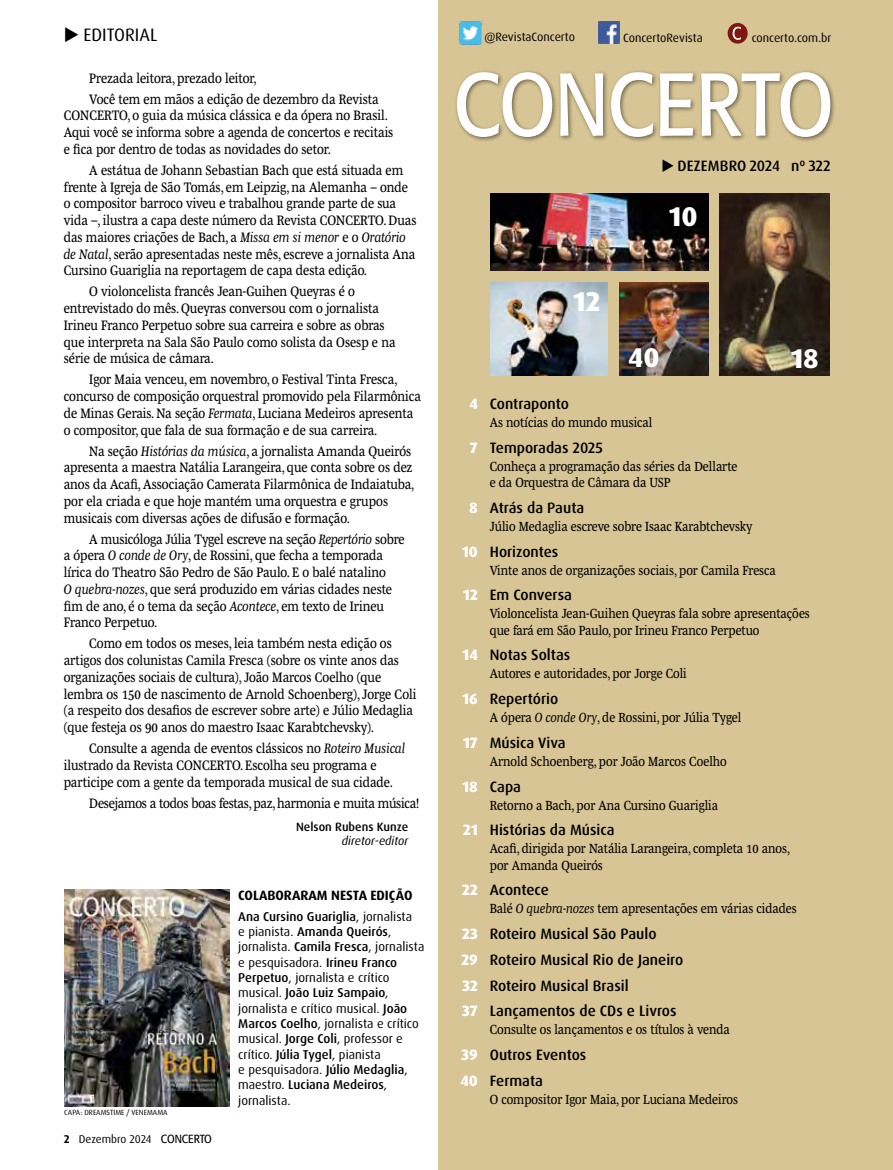
<style>
.page{position:relative;width:893px;height:1170px;background:#fff}
.page>*{position:absolute;margin:0;border:0;box-sizing:border-box;transform-origin:0 0}
.t1{font:800 27.15px "Dax Pro";color:#fff}
.t2{font:18px "Dax Pro";color:#000}
.t3{font:500 15px/25.8px "Dax Pro";color:#000}
.t4{font:13.95px/16.8px "Mencken Std Text";color:#000;scale:.9 1}
.t5{font:13.95px "Mencken Std Text";letter-spacing:-.02em;color:#000;scale:.9 1}
.t6{font:13.5px/16.2px "Mencken Std Text";color:#000;scale:.9 1}
.t7{font:700 13.5px "Dax Pro";color:#000}
.t8{font:12.75px/15.3px "Dax Pro";color:#000}
.t9{font:12px "Dax Pro";color:#000}
.t10{font:500 12px "Dax Pro";color:#000}
.t11{font:italic 12px "Dax Pro";color:#000}
.t12{font:11.25px "Dax Pro";letter-spacing:-.01em;color:#000}
.t13{font:7.5px "Dax Pro";color:#000}
.s1{font-style:italic}
.s2{font-weight:700}
.s3{font-family:"Formata";font-size:11.7px}
.s4{font-weight:500}
.s5{font-weight:800;color:#fff}
</style>
<div class="page">
<div style="left:439px;top:0;width:454px;height:1169px;background:#d8c595"></div>
<div style="left:454px;top:69px;width:383px;height:74px;background:#000;opacity:.5"></div>
<svg style="left:457px;top:72px;width:373px;height:65px"></svg>
<img style="left:598px;top:22px;width:21px;height:21px">
<img style="left:458px;top:21px;width:24px;height:23px">
<div style="left:728px;top:23px;width:20px;height:21px;background:#7e1710;border-radius:50%"></div>
<svg style="left:733px;top:27px;width:8px;height:13px"></svg>
<img style="left:64px;top:889px;width:165px;height:217px">
<img style="left:490px;top:194px;width:218px;height:77px">
<img style="left:490px;top:282px;width:118px;height:93px">
<img style="left:719px;top:194px;width:110px;height:181px">
<img style="left:619px;top:282px;width:89px;height:93px">
<p class="t2" style="left:64px;top:24px;width:95px">◆ EDITORIAL</p>
<p class="t9" style="left:484px;top:29px;width:92px">@RevistaConcerto</p>
<p class="t9" style="left:623px;top:30px;width:81px">ConcertoRevista</p>
<p class="t9" style="left:752px;top:30px;width:81px">concerto.com.br</p>
<p class="t4" style="left:89px;top:67px;width:323px;line-height:21px">Prezada leitora, prezado leitor,<br>Você tem em mãos a edição de dezembro da Revista</p>
<p class="t4" style="left:64px;top:107px;width:368px">CONCERTO, o guia da música clássica e da ópera no Brasil.<br>Aqui você se informa sobre a agenda de concertos e recitais e fica por dentro de todas as novidades do setor.</p>
<p class="t4" style="left:64px;top:161px;width:393px;text-indent:26px">A estátua de Johann Sebastian Bach que está situada em frente à Igreja de São Tomás, em Leipzig, na Alemanha – onde o compositor barroco viveu e trabalhou grande parte de sua vida –, ilustra a capa deste número da Revista CONCERTO. Duas das maiores criações de Bach, a <span class="s1">Missa em si menor</span> e o <span class="s1">Oratório de Natal</span>, serão apresentadas neste mês, escreve a jornalista Ana Cursino Guariglia na reportagem de capa desta edição.</p>
<p class="t4" style="left:64px;top:283px;width:370px;text-indent:26px">O violoncelista francês Jean-Guihen Queyras é o entrevistado do mês. Queyras conversou com o jornalista Irineu Franco Perpetuo sobre sua carreira e sobre as obras que interpreta na Sala São Paulo como solista da Osesp e na série de música de câmara.</p>
<p class="t4" style="left:64px;top:371px;width:398px;text-indent:26px">Igor Maia venceu, em novembro, o Festival Tinta Fresca, concurso de composição orquestral promovido pela Filarmônica de Minas Gerais. Na seção <span class="s1">Fermata</span>, Luciana Medeiros apresenta o compositor, que fala de sua formação e de sua carreira.</p>
<p class="t4" style="left:64px;top:442px;width:391px;text-indent:26px">Na seção <span class="s1">Histórias da música</span>, a jornalista Amanda Queirós apresenta a maestra Natália Larangeira, que conta sobre os dez anos da Acafi, Associação Camerata Filarmônica de Indaiatuba, por ela criada e que hoje mantém uma orquestra e grupos musicais com diversas ações de difusão e formação.</p>
<p class="t4" style="left:64px;top:530px;width:380px;text-indent:26px">A musicóloga Júlia Tygel escreve na seção <span class="s1">Repertório</span> sobre a ópera <span class="s1">O conde de Ory</span>, de Rossini, que fecha a temporada lírica do Theatro São Pedro de São Paulo. E o balé natalino<br><span class="s1">O quebra-nozes</span>, que será produzido em várias cidades neste fim de ano, é o tema da seção <span class="s1">Acontece</span>, em texto de Irineu Franco Perpetuo.</p>
<p class="t4" style="left:64px;top:635px;width:393px;text-indent:26px">Como em todos os meses, leia também nesta edição os artigos dos colunistas Camila Fresca (sobre os vinte anos das organizações sociais de cultura), João Marcos Coelho (que lembra os 150 de nascimento de Arnold Schoenberg), Jorge Coli (a respeito dos desafios de escrever sobre arte) e Júlio Medaglia (que festeja os 90 anos do maestro Isaac Karabtchevsky).</p>
<p class="t4" style="left:64px;top:739px;width:381px;text-indent:26px">Consulte a agenda de eventos clássicos no <span class="s1">Roteiro Musical </span>ilustrado da Revista CONCERTO. Escolha seu programa e participe com a gente da temporada musical de sua cidade.</p>
<p class="t5" style="left:89px;top:794px;width:368px">Desejamos a todos boas festas, paz, harmonia e muita música!</p>
<p class="t10" style="left:296px;top:818px;width:114px">Nelson Rubens Kunze</p>
<p class="t11" style="left:342px;top:833px;width:68px">diretor-editor</p>
<p class="t13" style="left:64px;top:1107px;width:105px">CAPA: DREAMSTIME / VENEMAMA</p>
<p class="t12" style="left:64px;top:1131px;width:150px"><span class="s2">2</span> Dezembro 2024 <span class="s3">CONCERTO</span></p>
<p class="t7" style="left:238px;top:886px;width:176px">COLABORARAM NESTA EDIÇÃO</p>
<p class="t8" style="left:238px;top:908px;width:188px"><span class="s4">Ana Cursino Guariglia</span>, jornalista<br>e pianista. <span class="s4">Amanda Queirós</span>, jornalista. <span class="s4">Camila Fresca</span>, jornalista e pesquisadora. <span class="s4">Irineu Franco<br>Perpetuo</span>, jornalista e crítico musical. <span class="s4">João Luiz Sampaio</span>, jornalista e crítico musical. <span class="s4">João<br>Marcos Coelho</span>, jornalista e crítico musical. <span class="s4">Jorge Coli</span>, professor e crítico. <span class="s4">Júlia Tygel</span>, pianista<br>e pesquisadora. <span class="s4">Júlio Medaglia</span>, maestro. <span class="s4">Luciana Medeiros</span>, jornalista.</p>
<p class="t3" style="left:661px;top:153px;width:171px">◆ DEZEMBRO 2024 nº 322</p>
<h1 class="t1" style="left:574px;top:284px;width:28px">12</h1>
<h1 class="t1" style="left:669px;top:199px;width:30px">10</h1>
<h1 class="t1" style="left:628px;top:339px;width:33px">40</h1>
<h1 class="t1" style="left:791px;top:341px;width:29px">18</h1>
<p class="t3" style="left:469px;top:391px;width:101px"><span class="s5">4</span> Contraponto</p>
<p class="t6" style="left:490px;top:414px;width:182px">As notícias do mundo musical</p>
<p class="t3" style="left:470px;top:435px;width:135px"><span class="s5">7</span> Temporadas 2025</p>
<p class="t6" style="left:490px;top:458px;width:277px">Conheça a programação das séries da Dellarte e da Orquestra de Câmara da USP</p>
<p class="t3" style="left:469px;top:494px;width:117px"><span class="s5">8</span> Atrás da Pauta</p>
<p class="t6" style="left:490px;top:518px;width:293px">Júlio Medaglia escreve sobre Isaac Karabtchevsky</p>
<p class="t3" style="left:462px;top:538px;width:98px"><span class="s5">10</span> Horizontes</p>
<p class="t6" style="left:490px;top:561px;width:319px">Vinte anos de organizações sociais, por Camila Fresca</p>
<p class="t3" style="left:463px;top:582px;width:110px"><span class="s5">12</span> Em Conversa</p>
<p class="t6" style="left:490px;top:605px;width:357px">Violoncelista Jean-Guihen Queyras fala sobre apresentações que fará em São Paulo, por Irineu Franco Perpetuo</p>
<p class="t3" style="left:463px;top:642px;width:109px"><span class="s5">14</span> Notas Soltas</p>
<p class="t6" style="left:490px;top:665px;width:220px">Autores e autoridades, por Jorge Coli</p>
<p class="t3" style="left:462px;top:686px;width:97px"><span class="s5">16</span> Repertório</p>
<p class="t6" style="left:490px;top:709px;width:281px">A ópera <span class="s1">O conde Ory</span>, de Rossini, por Júlia Tygel</p>
<p class="t3" style="left:463px;top:729px;width:104px"><span class="s5">17</span> Música Viva</p>
<p class="t6" style="left:490px;top:752px;width:265px">Arnold Schoenberg, por João Marcos Coelho</p>
<p class="t3" style="left:462px;top:773px;width:60px"><span class="s5">18</span> Capa</p>
<p class="t6" style="left:490px;top:796px;width:255px">Retorno a Bach, por Ana Cursino Guariglia</p>
<p class="t3" style="left:463px;top:817px;width:153px"><span class="s5">21</span> Histórias da Música</p>
<p class="t6" style="left:490px;top:840px;width:335px">Acafi, dirigida por Natália Larangeira, completa 10 anos, por Amanda Queirós</p>
<p class="t3" style="left:462px;top:877px;width:89px"><span class="s5">22</span> Acontece</p>
<p class="t6" style="left:490px;top:900px;width:343px">Balé <span class="s1">O quebra-nozes</span> tem apresentações em várias cidades</p>
<p class="t3" style="left:461px;top:921px;width:224px"><span class="s5">23</span> Roteiro Musical São Paulo<br><span class="s5">29</span> Roteiro Musical Rio de Janeiro<br><span class="s5">32</span> Roteiro Musical Brasil<br><span class="s5">37</span> Lançamentos de CDs e Livros</p>
<p class="t6" style="left:490px;top:1021px;width:268px">Consulte os lançamentos e os títulos à venda</p>
<p class="t3" style="left:460px;top:1041px;width:128px"><span class="s5">39</span> Outros Eventos<br><span class="s5">40</span> Fermata</p>
<p class="t6" style="left:490px;top:1090px;width:277px">O compositor Igor Maia, por Luciana Medeiros</p>
</div>
